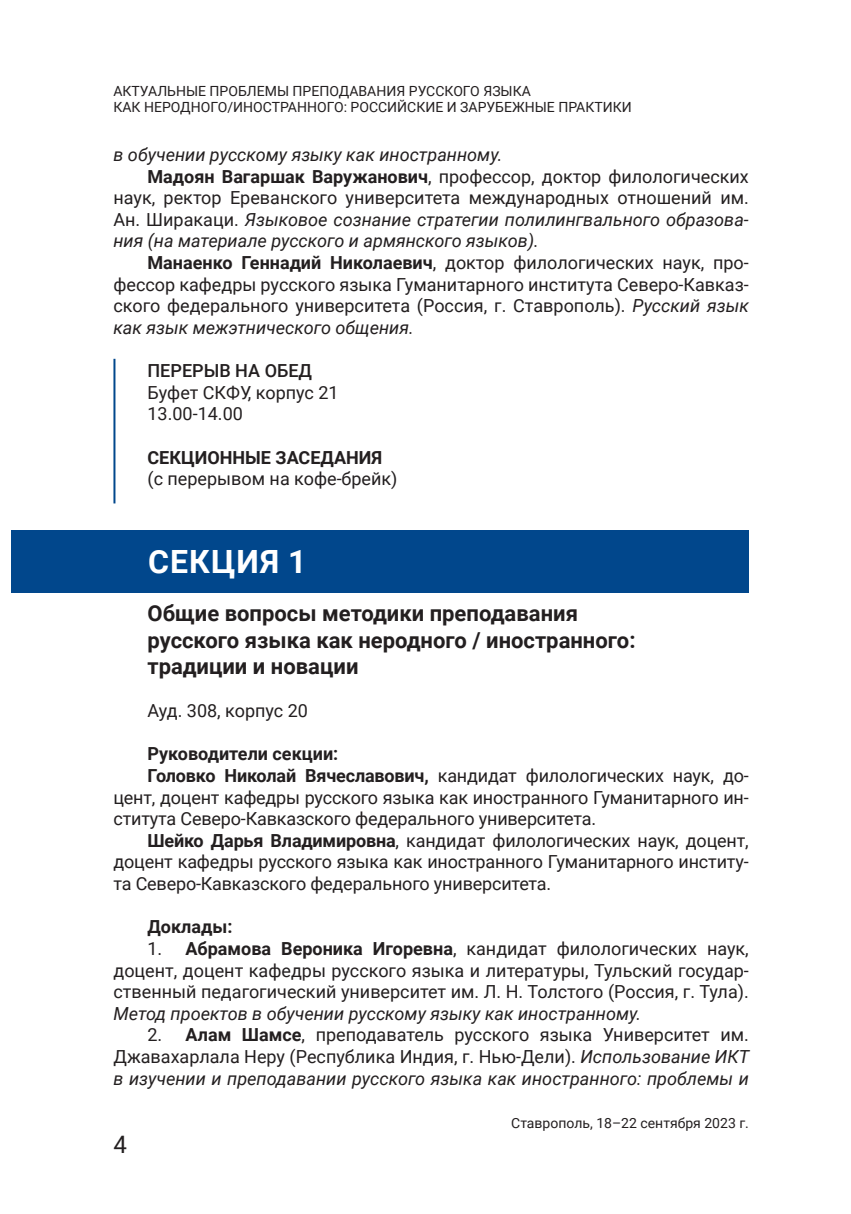
<style>
.page{position:relative;width:851px;height:1214px;background:#fff}
.page>*{position:absolute;margin:0;border:0;box-sizing:border-box;transform-origin:0 0}
.t1{font:700 32px "Roboto";letter-spacing:.035em;color:#fff}
.t2{font:24px "Roboto";color:#231f20}
.t3{font:700 22px/26.4px "Roboto";color:#231f20}
.t4{font:18px/21.6px "Roboto";letter-spacing:-.005em;color:#231f20;text-align:justify}
.t5{font:italic 18px "Roboto";color:#231f20}
.t6{font:700 18px "Roboto";color:#231f20}
.t7{font:500 18px "Roboto";color:#231f20}
.t8{font:14px/16.8px "Roboto";color:#231f20}
.s1{font-weight:700}
.s2{font-style:normal}
.s3{font-style:italic}
</style>
<div class="page">
<div style="left:11px;top:530px;width:737px;height:62px;background:#01478c"></div>
<hr style="left:113px;top:359px;width:2px;height:144px;background:#01478c">
<p class="t8" style="left:113px;top:82px;width:519px">АКТУАЛЬНЫЕ ПРОБЛЕМЫ ПРЕПОДАВАНИЯ РУССКОГО ЯЗЫКА<br>КАК НЕРОДНОГО/ИНОСТРАННОГО: РОССИЙСКИЕ И ЗАРУБЕЖНЫЕ ПРАКТИКИ</p>
<p class="t5" style="left:113px;top:142px;width:390px">в обучении русскому языку как иностранному.</p>
<p class="t4" style="left:147px;top:165px;width:602px"><span class="s1">Мадоян Вагаршак Варужанович</span>, профессор, доктор филологических</p>
<p class="t4" style="left:113px;top:186px;width:636px">наук, ректор Ереванского университета международных отношений им.</p>
<p class="t5" style="left:113px;top:207px;width:636px"><span class="s2">Ан. Ширакаци.</span> Языковое сознание стратегии полилингвального образова-</p>
<p class="t5" style="left:113px;top:228px;width:427px">ния (на материале русского и армянского языков).</p>
<p class="t4" style="left:147px;top:251px;width:602px"><span class="s1">Манаенко Геннадий Николаевич</span>, доктор филологических наук, про-</p>
<p class="t4" style="left:113px;top:273px;width:636px">фессор кафедры русского языка Гуманитарного института Северо-Кавказ-</p>
<p class="t4" style="left:113px;top:294px;width:636px">ского федерального университета (Россия, г. Ставрополь). <span class="s3">Русский язык</span></p>
<p class="t5" style="left:113px;top:315px;width:302px">как язык межэтнического общения.</p>
<p class="t7" style="left:147px;top:358px;width:166px">ПЕРЕРЫВ НА ОБЕД</p>
<p class="t4" style="left:147px;top:381px;width:193px">Буфет СКФУ, корпус 21<br>13.00-14.00</p>
<p class="t6" style="left:147px;top:444px;width:236px">СЕКЦИОННЫЕ ЗАСЕДАНИЯ</p>
<p class="t4" style="left:147px;top:467px;width:251px">(с перерывом на кофе-брейк)</p>
<h1 class="t1" style="left:148px;top:539px;width:160px">СЕКЦИЯ 1</h1>
<p class="t3" style="left:147px;top:599px;width:489px">Общие вопросы методики преподавания русского языка как неродного / иностранного: традиции и новации</p>
<p class="t4" style="left:147px;top:699px;width:162px">Ауд. 308, корпус 20</p>
<p class="t6" style="left:147px;top:741px;width:192px">Руководители секции:</p>
<p class="t4" style="left:147px;top:764px;width:602px"><span class="s1">Головко Николай Вячеславович,</span> кандидат филологических наук, до-</p>
<p class="t4" style="left:113px;top:785px;width:636px">цент, доцент кафедры русского языка как иностранного Гуманитарного ин-</p>
<p class="t4" style="left:113px;top:807px;width:484px">ститута Северо-Кавказского федерального университета.</p>
<p class="t4" style="left:147px;top:828px;width:602px"><span class="s1">Шейко Дарья Владимировна</span>, кандидат филологических наук, доцент,</p>
<p class="t4" style="left:113px;top:850px;width:636px">доцент кафедры русского языка как иностранного Гуманитарного институ-</p>
<p class="t4" style="left:113px;top:872px;width:439px">та Северо-Кавказского федерального университета.</p>
<p class="t6" style="left:147px;top:914px;width:86px">Доклады:</p>
<p class="t4" style="left:113px;top:936px;width:636px;text-indent:34px">1. <span class="s1">Абрамова Вероника Игоревна</span>, кандидат филологических наук, доцент, доцент кафедры русского языка и литературы, Тульский государ&shy;ственный педагогический университет им. Л. Н. Толстого (Россия, г. Тула).</p>
<p class="t5" style="left:113px;top:1000px;width:529px">Метод проектов в обучении русскому языку как иностранному.</p>
<p class="t4" style="left:113px;top:1023px;width:637px;text-indent:34px">2. <span class="s1">Алам Шамсе</span>, преподаватель русского языка Университет им.<br>Джавахарлала Неру (Республика Индия, г. Нью-Дели). <span class="s3">Использование ИКТ в изучении и преподавании русского языка как иностранного: проблемы и</span></p>
<h2 class="t2" style="left:113px;top:1127px;width:15px">4</h2>
<p class="t8" style="left:511px;top:1113px;width:239px">Ставрополь, 18–22 сентября 2023 г.</p>
</div>
